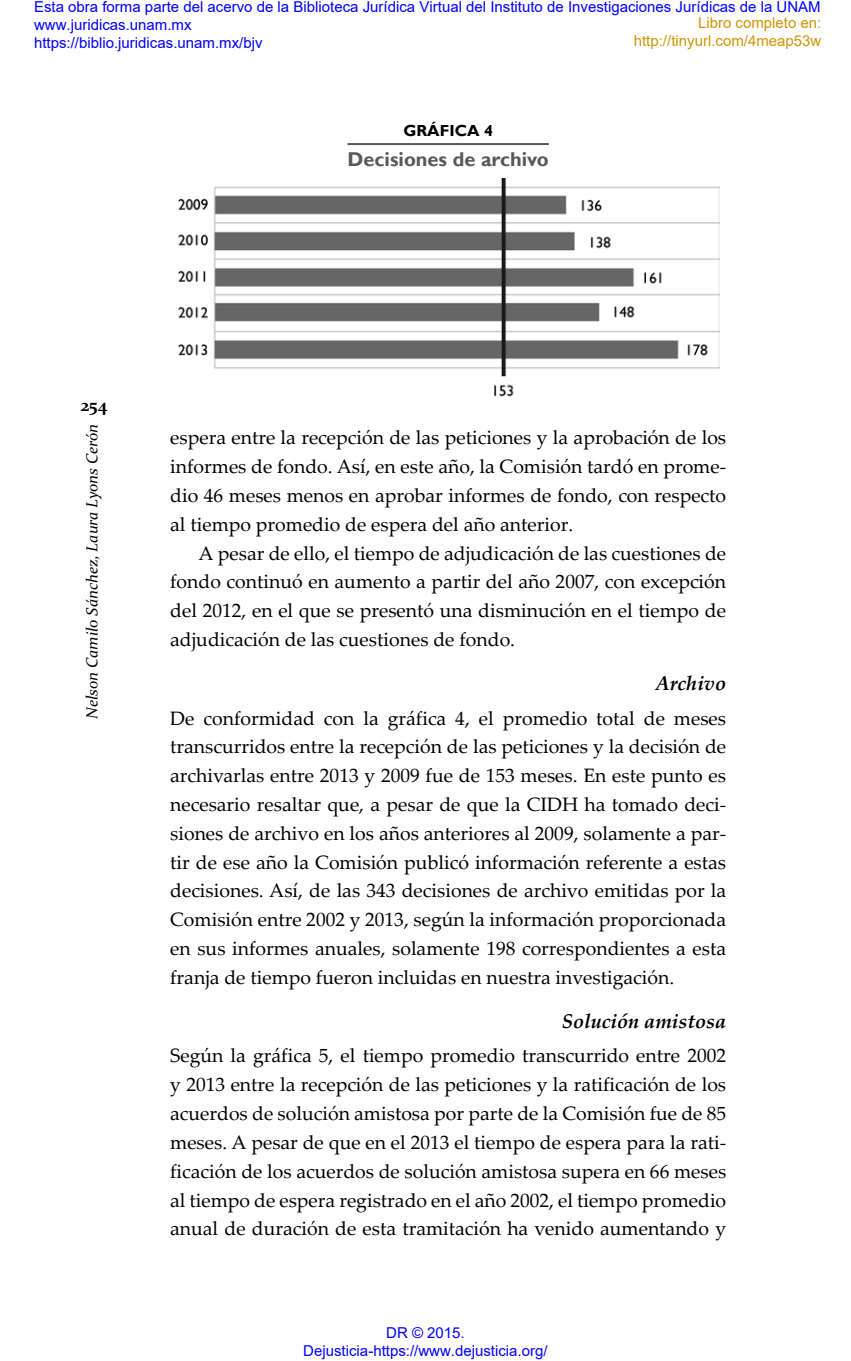
<style>
.page{position:relative;width:851px;height:1361px;background:#fff}
.page>*{position:absolute;margin:0;border:0;box-sizing:border-box;transform-origin:0 0}
.t1{font:italic 700 20px "Palatino Linotype";letter-spacing:-.005em;color:#000}
.t2{font:700 20px "Gill Sans";color:#58595b}
.t3{font:19.4px/28.8px "Palatino Linotype";color:#000;text-align:justify}
.t4{font:700 18px "Constantia";color:#000}
.t5{font:italic 16px "Constantia";color:#000}
.t6{font:700 16px "Gill Sans";color:#000}
.t7{font:15px/18px "Arial";color:#00f}
.t8{font:15px/18px "Arial";color:#cf9605;text-align:right}
</style>
<div class="page">
<hr style="left:347px;top:143px;width:201px;height:2px;background:#58595b">
<img style="left:178px;top:178px;width:541px;height:219px">
<p class="t7" style="left:34px;top:-2px;width:788px">Esta obra forma parte del acervo de la Biblioteca Jurídica Virtual del Instituto de Investigaciones Jurídicas de la UNAM www.juridicas.unam.mx<br>https://biblio.juridicas.unam.mx/bjv</p>
<p class="t8" style="left:633px;top:14px;width:189px">Libro completo en: http://tinyurl.com/4meap53w</p>
<p class="t6" style="left:403px;top:121px;width:91px">GRÁFICA 4</p>
<p class="t2" style="left:347px;top:147px;width:203px">Decisiones de archivo</p>
<p class="t4" style="left:81px;top:392px;width:28px">254</p>
<p class="t5" style="left:81px;top:719px;width:297px;rotate:-90deg">Nelson Camilo Sánchez, Laura Lyons Cerón</p>
<p class="t3" style="left:170px;top:422px;width:557px">espera entre la recepción de las peticiones y la aprobación de los informes de fondo. Así, en este año, la Comisión tardó en prome&shy;dio 46 meses menos en aprobar informes de fondo, con respecto al tiempo promedio de espera del año anterior.</p>
<p class="t3" style="left:170px;top:538px;width:557px;text-indent:28px">A pesar de ello, el tiempo de adjudicación de las cuestiones de fondo continuó en aumento a partir del año 2007, con excepción del 2012, en el que se presentó una disminución en el tiempo de adjudicación de las cuestiones de fondo.</p>
<p class="t1" style="left:655px;top:669px;width:72px">Archivo</p>
<p class="t3" style="left:170px;top:703px;width:557px">De conformidad con la gráfica 4, el promedio total de meses transcurridos entre la recepción de las peticiones y la decisión de archivarlas entre 2013 y 2009 fue de 153 meses. En este punto es necesario resaltar que, a pesar de que la CIDH ha tomado deci&shy;siones de archivo en los años anteriores al 2009, solamente a par&shy;tir de ese año la Comisión publicó información referente a estas decisiones. Así, de las 343 decisiones de archivo emitidas por la Comisión entre 2002 y 2013, según la información proporcionada en sus informes anuales, solamente 198 correspondientes a esta franja de tiempo fueron incluidas en nuestra investigación.</p>
<p class="t1" style="left:562px;top:1007px;width:166px">Solución amistosa</p>
<p class="t3" style="left:170px;top:1040px;width:557px">Según la gráfica 5, el tiempo promedio transcurrido entre 2002 y 2013 entre la recepción de las peticiones y la ratificación de los acuerdos de solución amistosa por parte de la Comisión fue de 85 meses. A pesar de que en el 2013 el tiempo de espera para la rati&shy;ficación de los acuerdos de solución amistosa supera en 66 meses al tiempo de espera registrado en el año 2002, el tiempo promedio anual de duración de esta tramitación ha venido aumentando y</p>
<p class="t7" style="left:303px;top:1323px;width:246px;text-align:center">DR © 2015.<br>Dejusticia-https://www.dejusticia.org/</p>
</div>
